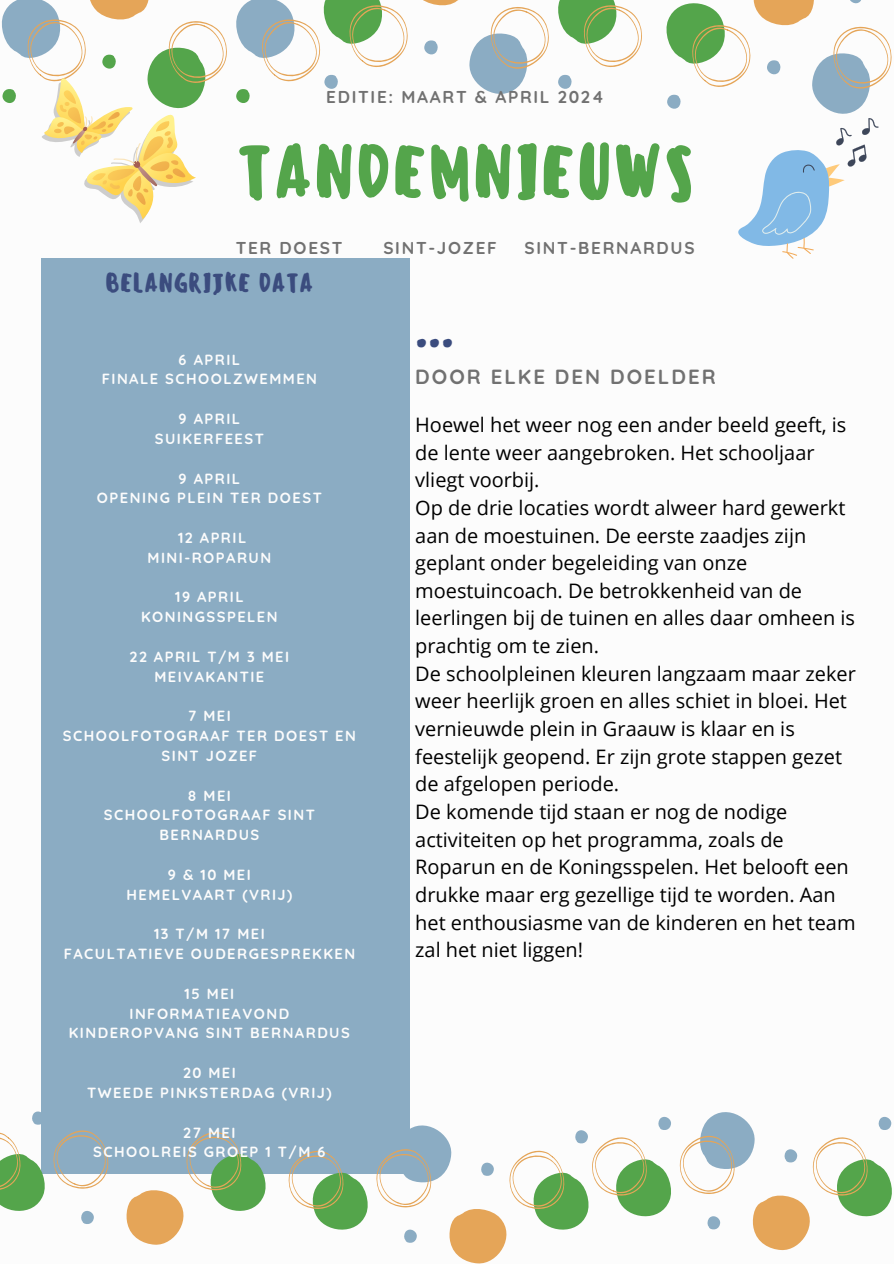
<style>
.page{position:relative;width:894px;height:1264px;background:#fff}
.page>*{position:absolute;margin:0;border:0;box-sizing:border-box;transform-origin:0 0}
.t1{font:500 71.4px "Sensei";color:#54a54b}
.t2{font:500 42.6px "Sensei";color:#3b4c7e}
.t3{font:500 25.5px "Sensei";color:#3b4c7e}
.t4{font:700 20.4px "Quicksand";letter-spacing:.1em;color:#717171}
.t5{font:19.95px/27.6px "Open Sans";color:#000}
.t6{font:700 17.1px "Quicksand";letter-spacing:.1em;color:#717171}
.t7{font:700 14.7px/19.8px "Quicksand";letter-spacing:.1em;color:#fcfcfc;text-align:center}
</style>
<div class="page">
<div style="left:42px;top:258px;width:368px;height:915px;background:#8bacc3"></div>
<svg style="left:558px;top:74px;width:14px;height:15px"></svg>
<svg style="left:236px;top:0;width:313px;height:103px"></svg>
<svg style="left:558px;top:0;width:84px;height:68px"></svg>
<svg style="left:679px;top:1112px;width:213px;height:137px"></svg>
<svg style="left:376px;top:1116px;width:295px;height:147px"></svg>
<svg style="left:288px;top:1150px;width:82px;height:80px"></svg>
<svg style="left:0;top:1106px;width:267px;height:138px"></svg>
<svg style="left:1px;top:0;width:226px;height:223px"></svg>
<svg style="left:666px;top:0;width:225px;height:259px"></svg>
<p class="t6" style="left:326px;top:86px;width:279px">EDITIE: MAART &amp; APRIL 2024</p>
<p class="t1" style="left:236px;top:130px;width:460px">TANDEMNIEUWS</p>
<p class="t6" style="left:235px;top:236px;width:108px">TER DOEST</p>
<p class="t6" style="left:383px;top:236px;width:115px">SINT-JOZEF</p>
<p class="t6" style="left:524px;top:236px;width:171px">SINT-BERNARDUS</p>
<h3 class="t3" style="left:105px;top:268px;width:210px">BELANGRIJKE DATA</h3>
<h1 class="t7" style="left:178px;top:349px;width:63px">6 APRIL</h1>
<p class="t7" style="left:102px;top:369px;width:217px">FINALE SCHOOLZWEMMEN</p>
<h2 class="t7" style="left:178px;top:408px;width:63px">9 APRIL</h2>
<p class="t7" style="left:155px;top:428px;width:110px">SUIKERFEEST</p>
<p class="t7" style="left:178px;top:468px;width:63px">9 APRIL</p>
<p class="t7" style="left:97px;top:488px;width:226px">OPENING PLEIN TER DOEST</p>
<p class="t7" style="left:178px;top:527px;width:70px">12 APRIL</p>
<p class="t7" style="left:147px;top:547px;width:125px">MINI-ROPARUN</p>
<p class="t7" style="left:175px;top:587px;width:70px">19 APRIL</p>
<p class="t7" style="left:141px;top:607px;width:138px">KONINGSSPELEN</p>
<p class="t7" style="left:130px;top:646px;width:161px">22 APRIL T/M 3 MEI</p>
<p class="t7" style="left:154px;top:666px;width:111px">MEIVAKANTIE</p>
<p class="t7" style="left:188px;top:706px;width:44px">7 MEI</p>
<p class="t7" style="left:63px;top:725px;width:294px">SCHOOLFOTOGRAAF TER DOEST EN<br>SINT JOZEF</p>
<p class="t7" style="left:188px;top:785px;width:45px">8 MEI</p>
<p class="t7" style="left:104px;top:805px;width:212px">SCHOOLFOTOGRAAF SINT<br>BERNARDUS</p>
<p class="t7" style="left:168px;top:864px;width:84px">9 &amp; 10 MEI</p>
<p class="t7" style="left:126px;top:884px;width:167px">HEMELVAART (VRIJ)</p>
<p class="t7" style="left:154px;top:923px;width:112px">13 T/M 17 MEI</p>
<p class="t7" style="left:64px;top:943px;width:293px">FACULTATIEVE OUDERGESPREKKEN</p>
<p class="t7" style="left:184px;top:983px;width:51px">15 MEI</p>
<p class="t7" style="left:69px;top:1003px;width:282px">INFORMATIEAVOND<br>KINDEROPVANG SINT BERNARDUS</p>
<p class="t7" style="left:183px;top:1062px;width:54px">20 MEI</p>
<p class="t7" style="left:87px;top:1082px;width:246px">TWEEDE PINKSTERDAG (VRIJ)</p>
<p class="t7" style="left:183px;top:1122px;width:54px">27 MEI</p>
<p class="t7" style="left:93px;top:1141px;width:234px">SCHOOLREIS GROEP 1 T/M 6</p>
<p class="t2" style="left:415px;top:304px;width:41px">...</p>
<p class="t4" style="left:415px;top:363px;width:302px">DOOR ELKE DEN DOELDER</p>
<p class="t5" style="left:415px;top:410px;width:442px">Hoewel het weer nog een ander beeld geeft, is de lente weer aangebroken. Het schooljaar vliegt voorbij.<br>Op de drie locaties wordt alweer hard gewerkt aan de moestuinen. De eerste zaadjes zijn geplant onder begeleiding van onze moestuincoach. De betrokkenheid van de leerlingen bij de tuinen en alles daar omheen is prachtig om te zien.<br>De schoolpleinen kleuren langzaam maar zeker weer heerlijk groen en alles schiet in bloei. Het vernieuwde plein in Graauw is klaar en is feestelijk geopend. Er zijn grote stappen gezet de afgelopen periode.<br>De komende tijd staan er nog de nodige activiteiten op het programma, zoals de Roparun en de Koningsspelen. Het belooft een drukke maar erg gezellige tijd te worden. Aan het enthousiasme van de kinderen en het team zal het niet liggen!</p>
</div>
